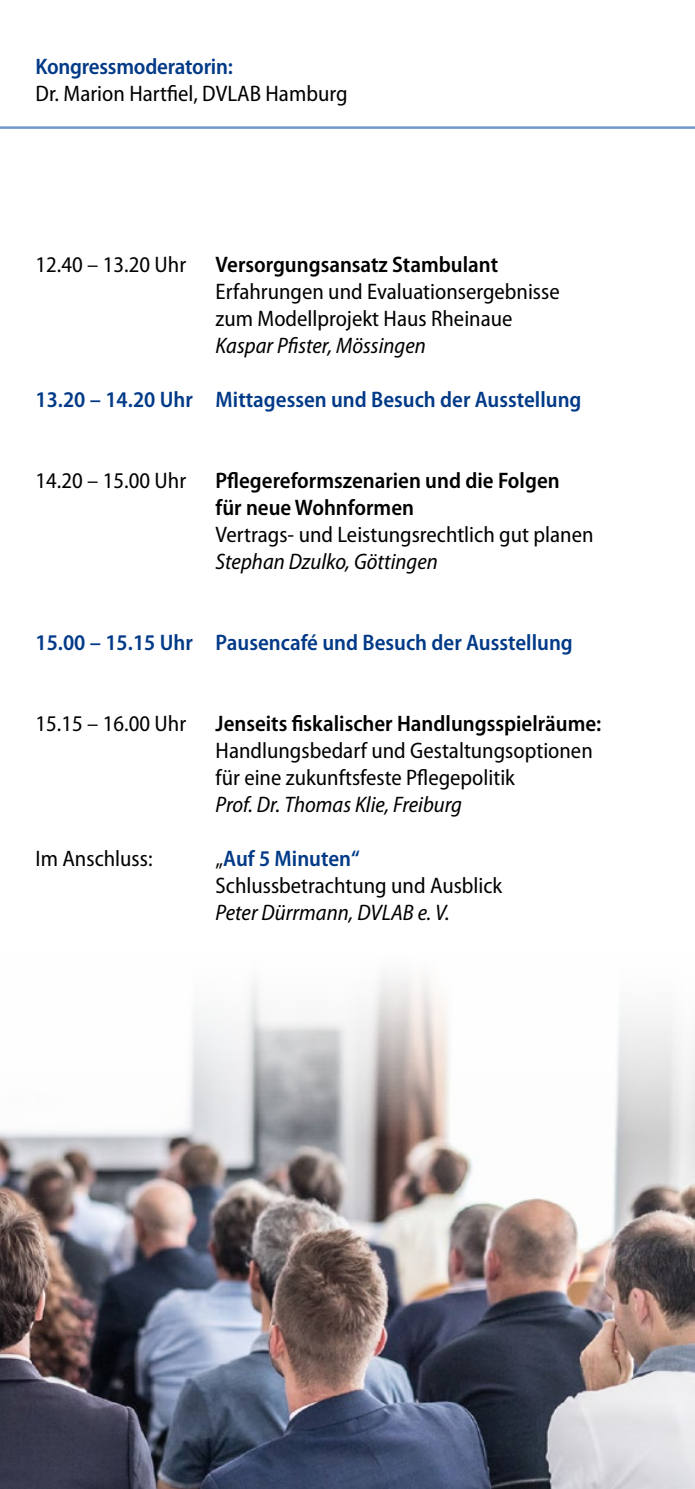
<style>
.page{position:relative;width:695px;height:1489px;background:#fff}
.page>*{position:absolute;margin:0;border:0;box-sizing:border-box;transform-origin:0 0}
.t1{font:semi-condensed 22.5px/27px "Myriad Pro";color:#000}
.t2{font:600 semi-condensed 22.5px/27px "Myriad Pro";color:#000}
.t3{font:600 semi-condensed 22.5px "Myriad Pro";color:#023a88}
.t4{font:italic semi-condensed 22.5px "Myriad Pro";color:#000}
.s1{font-weight:600;color:#023a88}
</style>
<div class="page">
<hr style="left:0;top:126px;width:694px;height:3px;background:#7197ca">
<img style="left:0;top:978px;width:694px;height:510px">
<p class="t3" style="left:35px;top:52px;width:199px">Kongressmoderatorin:</p>
<p class="t1" style="left:35px;top:79px;width:313px">Dr. Marion Hartfiel, DVLAB Hamburg</p>
<p class="t1" style="left:35px;top:251px;width:152px">12.40 – 13.20 Uhr</p>
<p class="t2" style="left:215px;top:250px;width:284px">Versorgungsansatz Stambulant</p>
<p class="t1" style="left:215px;top:278px;width:345px">Erfahrungen und Evaluationsergebnisse zum Modellprojekt Haus Rheinaue</p>
<p class="t4" style="left:215px;top:332px;width:212px">Kaspar Pfister, Mössingen</p>
<p class="t3" style="left:35px;top:385px;width:547px">13.20 – 14.20 Uhr Mittagessen und Besuch der Ausstellung</p>
<p class="t1" style="left:35px;top:467px;width:152px">14.20 – 15.00 Uhr</p>
<p class="t2" style="left:215px;top:466px;width:345px">Pflegereformszenarien und die Folgen für neue Wohnformen</p>
<p class="t1" style="left:215px;top:521px;width:379px">Vertrags- und Leistungsrechtlich gut planen</p>
<p class="t4" style="left:215px;top:548px;width:224px">Stephan Dzulko, Göttingen</p>
<p class="t3" style="left:35px;top:628px;width:539px">15.00 – 15.15 Uhr Pausencafé und Besuch der Ausstellung</p>
<p class="t1" style="left:35px;top:710px;width:152px">15.15 – 16.00 Uhr</p>
<p class="t2" style="left:215px;top:709px;width:387px">Jenseits fiskalischer Handlungsspielräume:</p>
<p class="t1" style="left:215px;top:737px;width:378px">Handlungsbedarf und Gestaltungsoptionen für eine zukunftsfeste Pflegepolitik</p>
<p class="t4" style="left:215px;top:791px;width:248px">Prof. Dr. Thomas Klie, Freiburg</p>
<p class="t1" style="left:35px;top:845px;width:119px">Im Anschluss:</p>
<p class="t1" style="left:215px;top:845px;width:288px">„<span class="s1">Auf 5 Minuten“<br></span>Schlussbetrachtung und Ausblick</p>
<p class="t4" style="left:215px;top:899px;width:236px">Peter Dürrmann, DVLAB e. V.</p>
</div>
